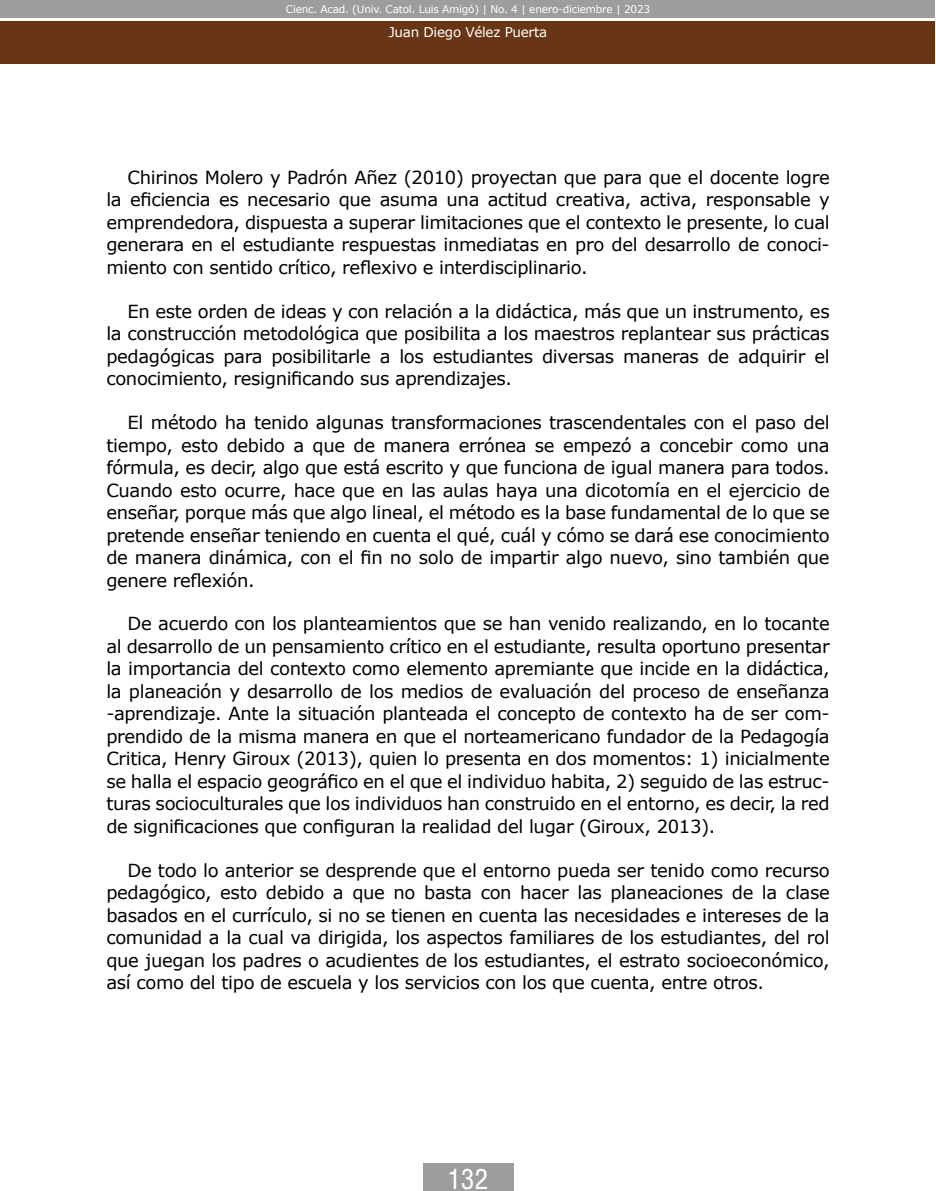
<style>
.page{position:relative;width:936px;height:1191px;background:#fff}
.page>*{position:absolute;margin:0;border:0;box-sizing:border-box;transform-origin:0 0}
.t1{font:27px "Arena Condensed";color:#fff}
.t2{font:18px/22.5px "Verdana";letter-spacing:-.02em;color:#000;text-align:justify}
.t3{font:13.5px "Verdana";letter-spacing:-.02em;color:#fff}
.t4{font:10.5px "Verdana";letter-spacing:-.02em;color:#fff}
</style>
<div class="page">
<div style="left:0;top:21px;width:934px;height:43px;background:#683516"></div>
<div style="left:0;top:0;width:934px;height:18px;background:#9d9d9c"></div>
<div style="left:423px;top:1163px;width:90px;height:28px;background:#9d9d9c"></div>
<p class="t4" style="left:286px;top:2px;width:366px">Cienc. Acad. (Univ. Catol. Luis Amigó) | No. 4 | enero-diciembre | 2023</p>
<p class="t3" style="left:389px;top:23px;width:160px">Juan Diego Vélez Puerta</p>
<p class="t2" style="left:106px;top:166px;width:724px;text-indent:21px">Chirinos Molero y Padrón Añez (2010) proyectan que para que el docente logre la eficiencia es necesario que asuma una actitud creativa, activa, responsable y emprendedora, dispuesta a superar limitaciones que el contexto le presente, lo cual generara en el estudiante respuestas inmediatas en pro del desarrollo de conoci&shy;miento con sentido crítico, reflexivo e interdisciplinario.</p>
<p class="t2" style="left:106px;top:300px;width:724px;text-indent:21px">En este orden de ideas y con relación a la didáctica, más que un instrumento, es la construcción metodológica que posibilita a los maestros replantear sus prácticas pedagógicas para posibilitarle a los estudiantes diversas maneras de adquirir el conocimiento, resignificando sus aprendizajes.</p>
<p class="t2" style="left:106px;top:411px;width:724px;text-indent:21px">El método ha tenido algunas transformaciones trascendentales con el paso del tiempo, esto debido a que de manera errónea se empezó a concebir como una fórmula, es decir, algo que está escrito y que funciona de igual manera para todos.<br>Cuando esto ocurre, hace que en las aulas haya una dicotomía en el ejercicio de enseñar, porque más que algo lineal, el método es la base fundamental de lo que se pretende enseñar teniendo en cuenta el qué, cuál y cómo se dará ese conocimiento de manera dinámica, con el fin no solo de impartir algo nuevo, sino también que genere reflexión.</p>
<p class="t2" style="left:106px;top:612px;width:724px;text-indent:21px">De acuerdo con los planteamientos que se han venido realizando, en lo tocante al desarrollo de un pensamiento crítico en el estudiante, resulta oportuno presentar la importancia del contexto como elemento apremiante que incide en la didáctica, la planeación y desarrollo de los medios de evaluación del proceso de enseñanza -aprendizaje. Ante la situación planteada el concepto de contexto ha de ser com&shy;prendido de la misma manera en que el norteamericano fundador de la Pedagogía Critica, Henry Giroux (2013), quien lo presenta en dos momentos: 1) inicialmente se halla el espacio geográfico en el que el individuo habita, 2) seguido de las estruc&shy;turas socioculturales que los individuos han construido en el entorno, es decir, la red de significaciones que configuran la realidad del lugar (Giroux, 2013).</p>
<p class="t2" style="left:106px;top:858px;width:725px;text-indent:21px">De todo lo anterior se desprende que el entorno pueda ser tenido como recurso pedagógico, esto debido a que no basta con hacer las planeaciones de la clase basados en el currículo, si no se tienen en cuenta las necesidades e intereses de la comunidad a la cual va dirigida, los aspectos familiares de los estudiantes, del rol que juegan los padres o acudientes de los estudiantes, el estrato socioeconómico, así como del tipo de escuela y los servicios con los que cuenta, entre otros.</p>
<h1 class="t1" style="left:447px;top:1163px;width:42px">132</h1>
</div>
